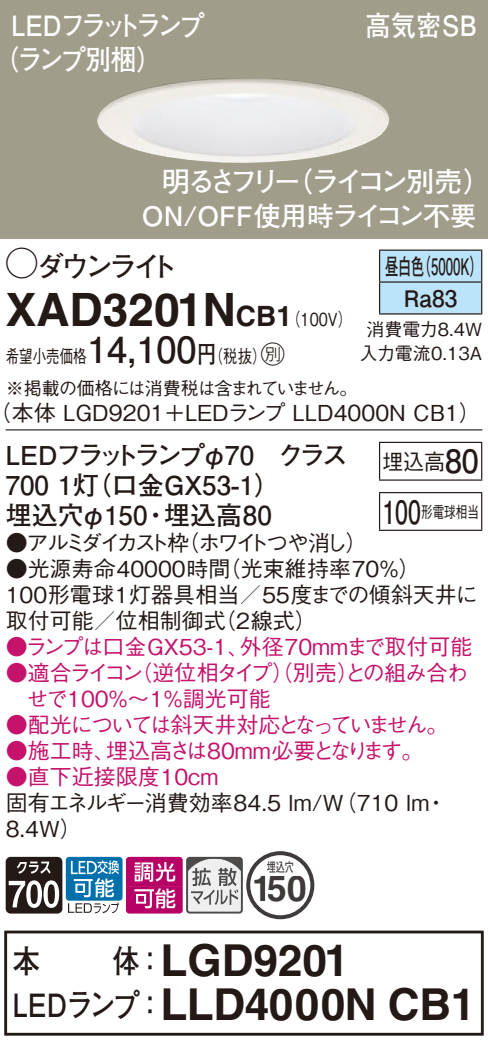
<style>
.page{position:relative;width:488px;height:1047px;background:#fff}
.page>*{position:absolute;margin:0;border:0;box-sizing:border-box;transform-origin:0 0}
.t1{font:700 46px "Helvetica LT Std";color:#231916}
.t2{font:700 44px/44px "Helvetica LT Std";letter-spacing:-.01em;color:#231916;text-align:center}
.t3{font:700 36px "Helvetica LT Std";color:#3e3a39}
.t4{font:700 32px "Futo Go B101 Pro";color:#231916;scale:.85 1}
.t5{font:700 28px/34px "Futo Go B101 Pro";letter-spacing:-.12em;color:#fff;scale:.9 1}
.t6{font:700 28px "Futo Go B101 Pro";letter-spacing:-.185em;color:#fff}
.t7{font:700 28px "Futo Go B101 Pro";letter-spacing:-.15em;color:#231916}
.t8{font:700 26.8px "Futo Go B101 Pro";letter-spacing:-.005em;color:#fff}
.t9{font:700 26px/30px "Futo Go B101 Pro";color:#231916}
.t10{font:700 22.8px/32px "Futo Go B101 Pro";color:#231916;text-align:center;scale:.58 1}
.t11{font:500 22px/26px "Gothic BBB Pro";color:#231916}
.t12{font:500 22px "Gothic BBB Pro";color:#c5126b}
.t13{font:500 22px/26px "Gothic BBB Pro";letter-spacing:-.045em;color:#c5126b}
.t14{font:500 22px "Gothic BBB Pro";letter-spacing:-.11em;color:#c5126b}
.t15{font:500 22px "Gothic BBB Pro";letter-spacing:-.165em;color:#231916}
.t16{font:500 22px "Gothic BBB Pro";color:#231916;scale:.95 1}
.t17{font:500 18px/31.6px "Gothic BBB Pro";letter-spacing:-.035em;color:#231916;scale:.75 1}
.t18{font:500 18px/24px "Gothic BBB Pro";color:#231916;text-align:center}
.t19{font:500 16px "Gothic BBB Pro";color:#231916;scale:.72 1}
.t20{font:13.2px "Futo Go B101 Pro Bold 90 pv RKSJ H";color:#3f3b3a;scale:.7 1}
.s1{font-family:"Ford Classification 1";font-weight:400;font-size:32px}
.s2{font-size:28px}
.s3{font-family:"Gothic BBB Pro";font-weight:500;font-size:18px}
.s4{font-family:"Futo Go B101 Pro";font-weight:700;font-size:36px}
.s5{font-family:"Futo Go B101 Pro";font-weight:700;font-size:24px}
.s6{font-family:"Ford Classification 1";font-weight:400;font-size:24px}
.s7{font-family:"Futo Go B101 Pro";font-weight:700;font-size:32px}
.s8{color:#251b18}
.s9{font-family:"Futo Go B101 Pro";font-size:32px}
</style>
<div class="page">
<div style="left:0;top:0;width:488px;height:238px;background:#a19d8b"></div>
<img style="left:97px;top:78px;width:292px;height:85px">
<div style="left:380px;top:251px;width:101px;height:62px;background:#bbe3f9"></div>
<hr style="left:379px;top:249px;width:103px;height:2px;background:#231916">
<hr style="left:379px;top:251px;width:1px;height:30px;background:#231916">
<hr style="left:481px;top:251px;width:1px;height:30px;background:#231916">
<hr style="left:379px;top:281px;width:103px;height:2px;background:#231916">
<hr style="left:379px;top:283px;width:1px;height:30px;background:#231916">
<hr style="left:481px;top:283px;width:1px;height:30px;background:#231916">
<hr style="left:379px;top:313px;width:103px;height:1px;background:#231916">
<hr style="left:6px;top:429px;width:476px;height:1px;background:#231916">
<hr style="left:379px;top:443px;width:1px;height:36px;background:#231916">
<hr style="left:379px;top:442px;width:103px;height:1px;background:#231916">
<hr style="left:481px;top:443px;width:1px;height:36px;background:#231916">
<hr style="left:379px;top:479px;width:103px;height:2px;background:#231916">
<hr style="left:379px;top:493px;width:1px;height:36px;background:#231916">
<hr style="left:379px;top:492px;width:103px;height:1px;background:#231916">
<hr style="left:481px;top:493px;width:1px;height:36px;background:#231916">
<hr style="left:379px;top:529px;width:103px;height:2px;background:#231916">
<svg style="left:6px;top:856px;width:56px;height:57px"></svg>
<div style="left:66px;top:856px;width:56px;height:44px;background:#0070ac;border-radius:3px"></div>
<svg style="left:68px;top:860px;width:51px;height:53px"></svg>
<svg style="left:126px;top:851px;width:188px;height:68px"></svg>
<div style="left:4px;top:930px;width:479px;height:105px;border:3px solid #231916"></div>
<p class="t5" style="left:-7px;top:5px;width:236px;text-indent:18px">LEDフラットランプ（ランプ別梱）</p>
<p class="t5" style="left:365px;top:5px;width:125px">高気密SB</p>
<p class="t6" style="left:162px;top:159px;width:330px">明るさフリー（ライコン別売）</p>
<p class="t8" style="left:142px;top:195px;width:336px">ON/OFF使用時ライコン不要</p>
<p class="t7" style="left:6px;top:244px;width:174px"><span class="s1">A</span>ダウンライト</p>
<h1 class="t1" style="left:6px;top:281px;width:348px">XAD3201N<span class="s2">CB1</span><span class="s3">（100V）</span></h1>
<p class="t17" style="left:6px;top:338px;width:470px">希望小売価格<span class="s4">14,100</span><span class="s5">円</span>（税抜）<span class="s6">C<br></span>※掲載の価格には消費税は含まれていません。</p>
<p class="t11" style="left:-10px;top:397px;width:492px">（本体 LGD9201＋LEDランプ LLD4000N CB1）</p>
<p class="t10" style="left:385px;top:247px;width:170px">昼白色（5000K）<br>Ra83</p>
<p class="t18" style="left:359px;top:315px;width:124px">消費電力8.4W入力電流0.13A</p>
<p class="t9" style="left:6px;top:436px;width:343px">LEDフラットランプφ70　クラス<br>700 1灯（口金GX53-1）<br>埋込穴φ150・埋込高80</p>
<p class="t15" style="left:6px;top:525px;width:363px">●アルミダイカスト枠（ホワイトつや消し）</p>
<p class="t11" style="left:6px;top:553px;width:473px">●光源寿命40000時間（光束維持率70％）<br>100形電球1灯器具相当／55度までの傾斜天井に取付可能／位相制御式（2線式）</p>
<p class="t12" style="left:6px;top:629px;width:468px">●ランプは口金GX53-1、外径70mmまで取付可能</p>
<p class="t13" style="left:27px;top:657px;width:443px;text-indent:-21px">●適合ライコン（逆位相タイプ）（別売）との組み合わせで100％〜1％調光可能</p>
<p class="t14" style="left:6px;top:707px;width:444px">●配光については斜天井対応となっていません。</p>
<p class="t12" style="left:6px;top:733px;width:419px">●施工時、埋込高さは80mm必要となります。</p>
<p class="t12" style="left:6px;top:759px;width:214px">●直下近接限度10cm</p>
<p class="t11" style="left:6px;top:787px;width:443px">固有エネルギー消費効率84.5 lm/W（710 lm・<br>8.4W）</p>
<p class="t16" style="left:382px;top:443px;width:103px">埋込高<span class="s7">80</span></p>
<p class="t19" style="left:382px;top:498px;width:135px"><span class="s7">100</span>形電球相当</p>
<p class="t20" style="left:266px;top:856px;width:41px">埋込穴</p>
<h3 class="t3" style="left:252px;top:866px;width:57px"><span class="s8">1</span>50</h3>
<h2 class="t2" style="left:13px;top:937px;width:464px"><span class="s9">体：</span>LGD9201<br><span class="s9">LEDランプ：</span>LLD4000N CB1</h2>
<h3 class="t4" style="left:13px;top:935px;width:34px">本</h3>
</div>
